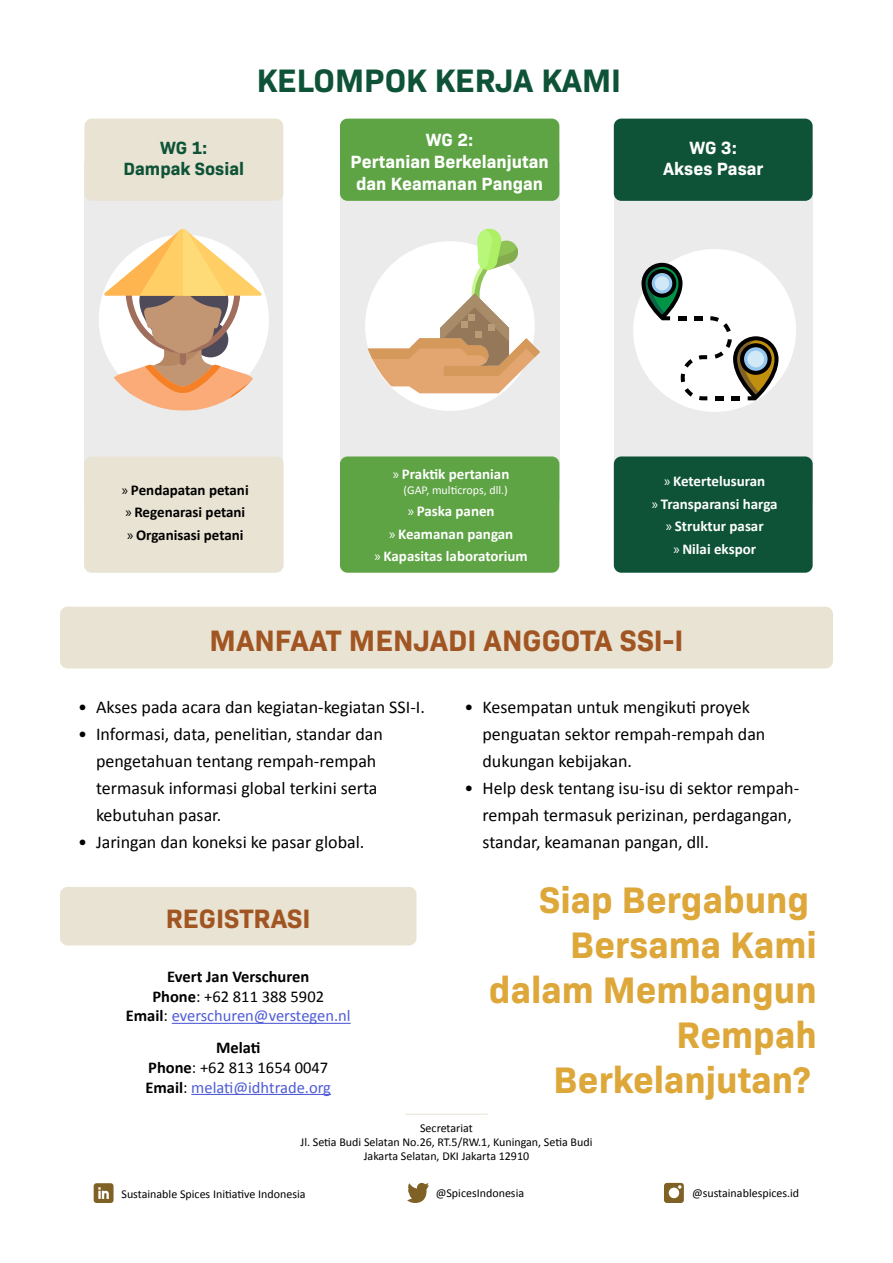
<style>
.page{position:relative;width:893px;height:1263px;background:#fff}
.page>*{position:absolute;margin:0;border:0;box-sizing:border-box;transform-origin:0 0}
.t1{font:700 37.5px/45px "Bio Sans";color:#dda73a;text-align:right}
.t2{font:700 33px "Bio Sans";color:#0e5337}
.t3{font:700 30px "Bio Sans";color:#a15522}
.t4{font:700 27px "Bio Sans";color:#a15522}
.t5{font:18px/27px "Calibri";color:#000}
.t6{font:700 18px/21.6px "Bio Sans";color:#fff;text-align:center}
.t7{font:700 18px "Bio Sans";color:#0e5337}
.t8{font:16.5px "Calibri";color:#4f5cd6}
.t9{font:16.5px "Calibri";color:#000}
.t10{font:700 16.5px "Calibri";color:#000}
.t11{font:700 15px "Calibri";color:#fff}
.t12{font:700 15px "Calibri";color:#000}
.t13{font:12px "Calibri";color:#000}
.t14{font:12px "Calibri";color:#fff}
.s1{font-family:"Myriad Pro";font-weight:400}
.s2{font-weight:700}
.s3{font-weight:700;color:#000}
.s4{color:#000}
</style>
<div class="page">
<div style="left:84px;top:162px;width:199px;height:339px;background:#ebebec"></div>
<div style="left:84px;top:456px;width:200px;height:117px;background:#e9e3d3;border-radius:8px"></div>
<div style="left:84px;top:119px;width:199px;height:82px;background:#e9e3d3;border-radius:8px"></div>
<svg style="left:104px;top:229px;width:158px;height:182px"></svg>
<div style="left:340px;top:162px;width:219px;height:339px;background:#ebebec"></div>
<div style="left:340px;top:456px;width:219px;height:117px;background:#5ea344;border-radius:8px"></div>
<div style="left:340px;top:119px;width:219px;height:82px;background:#5ea344;border-radius:8px"></div>
<div style="left:365px;top:241px;width:170px;height:170px;background:#fff;border-radius:50%"></div>
<svg style="left:368px;top:228px;width:172px;height:165px"></svg>
<div style="left:461px;top:321px;width:7px;height:7px;background:#b89c78"></div>
<div style="left:468px;top:314px;width:7px;height:7px;background:#b89c78"></div>
<div style="left:488px;top:324px;width:7px;height:7px;background:#b89c78"></div>
<div style="left:475px;top:331px;width:6px;height:7px;background:#b89c78"></div>
<div style="left:614px;top:162px;width:199px;height:339px;background:#ebebec"></div>
<div style="left:614px;top:456px;width:199px;height:117px;background:#0e5337;border-radius:8px"></div>
<div style="left:614px;top:119px;width:199px;height:82px;background:#0e5337;border-radius:8px"></div>
<div style="left:633px;top:249px;width:163px;height:163px;background:#fff;border-radius:50%"></div>
<svg style="left:641px;top:263px;width:137px;height:137px"></svg>
<svg style="left:94px;top:1183px;width:20px;height:20px"></svg>
<svg style="left:407px;top:1183px;width:22px;height:20px"></svg>
<svg style="left:664px;top:1183px;width:20px;height:20px"></svg>
<hr style="left:405px;top:1114px;width:83px;height:1px;background:#e9e3d3">
<hr style="left:172px;top:1023px;width:179px;height:1px;background:#4f5cd6">
<hr style="left:191px;top:1094px;width:140px;height:1px;background:#4f5cd6">
<div style="left:60px;top:607px;width:773px;height:61px;background:#e9e3d3;border-radius:8px"></div>
<div style="left:60px;top:887px;width:356px;height:58px;background:#e9e3d3;border-radius:8px"></div>
<p class="t2" style="left:257px;top:55px;width:366px">KELOMPOK KERJA KAMI</p>
<p class="t7" style="left:160px;top:134px;width:49px">WG 1:</p>
<p class="t7" style="left:124px;top:155px;width:122px">Dampak Sosial</p>
<p class="t6" style="left:426px;top:128px;width:49px">WG 2:</p>
<p class="t6" style="left:350px;top:150px;width:200px">Pertanian Berkelanjutan dan Keamanan Pangan</p>
<p class="t6" style="left:689px;top:135px;width:49px">WG 3:</p>
<p class="t6" style="left:663px;top:157px;width:102px">Akses Pasar</p>
<p class="t12" style="left:122px;top:479px;width:128px"><span class="s1">»</span> Pendapatan petani</p>
<p class="t12" style="left:125px;top:501px;width:121px"><span class="s1">»</span> Regenarasi petani</p>
<p class="t12" style="left:127px;top:524px;width:118px"><span class="s1">»</span> Organisasi petani</p>
<p class="t11" style="left:393px;top:464px;width:118px"><span class="s1">»</span> Praktik pertanian</p>
<p class="t14" style="left:403px;top:481px;width:106px">(GAP, multicrops, dll.)</p>
<p class="t11" style="left:408px;top:501px;width:89px"><span class="s1">»</span> Paska panen</p>
<p class="t11" style="left:389px;top:523px;width:126px"><span class="s1">»</span> Keamanan pangan</p>
<p class="t11" style="left:375px;top:546px;width:155px"><span class="s1">»</span> Kapasitas laboratorium</p>
<p class="t11" style="left:664px;top:471px;width:103px"><span class="s1">»</span> Ketertelusuran</p>
<p class="t11" style="left:652px;top:493px;width:127px"><span class="s1">»</span> Transparansi harga</p>
<p class="t11" style="left:666px;top:516px;width:99px"><span class="s1">»</span> Struktur pasar</p>
<p class="t11" style="left:673px;top:538px;width:84px"><span class="s1">»</span> Nilai ekspor</p>
<p class="t3" style="left:210px;top:617px;width:475px">MANFAAT MENJADI ANGGOTA SSI-I</p>
<p class="t5" style="left:78px;top:693px;width:348px">• Akses pada acara dan kegiatan-kegiatan SSI-I.</p>
<p class="t5" style="left:96px;top:720px;width:288px;text-indent:-18px">• Informasi, data, penelitian, standar dan pengetahuan tentang rempah-rempah termasuk informasi global terkini serta kebutuhan pasar.</p>
<p class="t5" style="left:78px;top:828px;width:288px">• Jaringan dan koneksi ke pasar global.</p>
<p class="t4" style="left:166px;top:898px;width:146px">REGISTRASI</p>
<p class="t10" style="left:167px;top:965px;width:144px">Evert Jan Verschuren</p>
<p class="t9" style="left:152px;top:985px;width:173px"><span class="s2">Phone</span>: +62 811 388 5902</p>
<p class="t8" style="left:126px;top:1004px;width:226px"><span class="s3">Email</span><span class="s4">:</span> everschuren@verstegen.nl</p>
<p class="t10" style="left:216px;top:1036px;width:46px">Melati</p>
<p class="t9" style="left:148px;top:1056px;width:181px"><span class="s2">Phone</span>: +62 813 1654 0047</p>
<p class="t8" style="left:145px;top:1076px;width:187px"><span class="s3">Email</span><span class="s4">:</span> melati@idhtrade.org</p>
<p class="t5" style="left:482px;top:693px;width:284px;text-indent:-18px">• Kesempatan untuk mengikuti proyek penguatan sektor rempah-rempah dan dukungan kebijakan.</p>
<p class="t5" style="left:482px;top:774px;width:318px;text-indent:-18px">• Help desk tentang isu-isu di sektor rempah&shy;rempah termasuk perizinan, perdagangan, standar, keamanan pangan, dll.</p>
<p class="t1" style="left:489px;top:874px;width:329px">Siap Bergabung<br>Bersama Kami dalam Membangun<br>Rempah<br>Berkelanjutan?</p>
<p class="t13" style="left:420px;top:1119px;width:54px">Secretariat</p>
<p class="t13" style="left:301px;top:1134px;width:293px">Jl. Setia Budi Selatan No.26, RT.5/RW.1, Kuningan, Setia Budi</p>
<p class="t13" style="left:364px;top:1148px;width:167px">Jakarta Selatan, DKI Jakarta 12910</p>
<p class="t13" style="left:121px;top:1185px;width:186px">Sustainable Spices Initiative Indonesia</p>
<p class="t13" style="left:436px;top:1185px;width:90px">@SpicesIndonesia</p>
<p class="t13" style="left:692px;top:1185px;width:109px">@sustainablespices.id</p>
</div>
